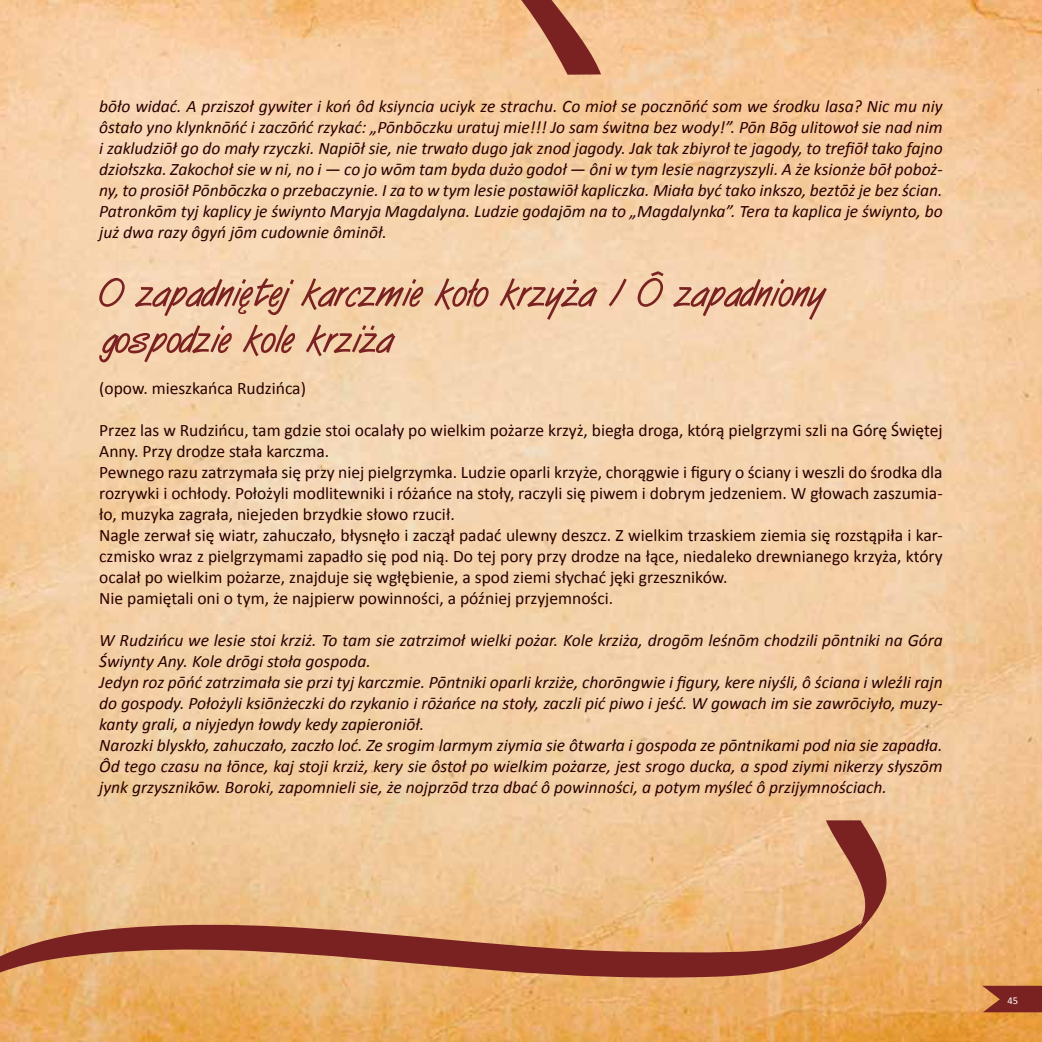
<style>
.page{position:relative;width:1042px;height:1042px;background:#fff}
.page>*{position:absolute;margin:0;border:0;box-sizing:border-box;transform-origin:0 0}
.t1{font:italic 17.5px/21px "Calibri";color:#2a0000;text-align:justify}
.t2{font:17.5px/21px "Calibri";color:#2a0000}
.t3{font:10.5px "Calibri";color:#fff}
.s1{font-style:normal}
</style>
<div class="page">
<img style="left:1px;top:0;width:1041px;height:1042px">
<svg style="left:982px;top:986px;width:60px;height:26px;background:#8a362a"></svg>
<img style="left:0;top:0;width:1px;height:1042px">
<svg style="left:99px;top:271px;width:728px;height:91px;background:#e5be9e"></svg>
<svg style="left:0;top:820px;width:888px;height:222px;background:#dfa871"></svg>
<svg style="left:378px;top:0;width:223px;height:75px;background:#e3ad82"></svg>
<p class="t1" style="left:99px;top:95px;width:845px">bōło widać. A prziszoł gywiter i koń ôd ksiyncia uciyk ze strachu. Co mioł se pocznōńć som we środku lasa? Nic mu niy ôstało yno klynknōńć i zaczōńć rzykać: „Pōnbōczku uratuj mie!!! Jo sam świtna bez wody!”. Pōn Bōg ulitowoł sie nad nim i zakludziōł go do mały rzyczki. Napiōł sie, nie trwało dugo jak znod jagody. Jak tak zbiyroł te jagody, to trefiōł tako fajno dziołszka. Zakochoł sie w ni, no i <span class="s1">—</span> co jo wōm tam byda dużo godoł <span class="s1">—</span> ôni w tym lesie nagrzyszyli. A że ksionże bōł poboż&shy;ny, to prosiōł Pōnbōczka o przebaczynie. I za to w tym lesie postawiōł kapliczka. Miała być tako inkszo, beztōż je bez ścian.<br>Patronkōm tyj kaplicy je świynto Maryja Magdalyna. Ludzie godajōm na to „Magdalynka”. Tera ta kaplica je świynto, bo już dwa razy ôgyń jōm cudownie ôminōł.</p>
<p class="t2" style="left:99px;top:377px;width:208px">(opow. mieszkańca Rudzińca)</p>
<p class="t2" style="left:99px;top:419px;width:845px">Przez las w Rudzińcu, tam gdzie stoi ocalały po wielkim pożarze krzyż, biegła droga, którą pielgrzymi szli na Górę Świętej Anny. Przy drodze stała karczma.<br>Pewnego razu zatrzymała się przy niej pielgrzymka. Ludzie oparli krzyże, chorągwie i figury o ściany i weszli do środka dla rozrywki i ochłody. Położyli modlitewniki i różańce na stoły, raczyli się piwem i dobrym jedzeniem. W głowach zaszumia&shy;ło, muzyka zagrała, niejeden brzydkie słowo rzucił.<br>Nagle zerwał się wiatr, zahuczało, błysnęło i zaczął padać ulewny deszcz. Z wielkim trzaskiem ziemia się rozstąpiła i kar&shy;czmisko wraz z pielgrzymami zapadło się pod nią. Do tej pory przy drodze na łące, niedaleko drewnianego krzyża, który ocalał po wielkim pożarze, znajduje się wgłębienie, a spod ziemi słychać jęki grzeszników.<br>Nie pamiętali oni o tym, że najpierw powinności, a później przyjemności.</p>
<p class="t1" style="left:99px;top:629px;width:845px;text-align:left">W Rudzińcu we lesie stoi krziż. To tam sie zatrzimoł wielki pożar. Kole krziża, drogōm leśnōm chodzili pōntniki na Góra Świynty Any. Kole drōgi stoła gospoda.<br>Jedyn roz pōńć zatrzimała sie przi tyj karczmie. Pōntniki oparli krziże, chorōngwie i figury, kere niyśli, ô ściana i wleźli rajn do gospody. Położyli ksiōnżeczki do rzykanio i rōżańce na stoły, zaczli pić piwo i jeść. W gowach im sie zawrōciyło, muzy&shy;kanty grali, a niyjedyn łowdy kedy zapieroniōł.<br>Narozki blyskło, zahuczało, zaczło loć. Ze srogim larmym ziymia sie ôtwarła i gospoda ze pōntnikami pod nia sie zapadła.<br>Ôd tego czasu na łōnce, kaj stoji krziż, kery sie ôstoł po wielkim pożarze, jest srogo ducka, a spod ziymi nikerzy słyszōm jynk grzysznikōw. Boroki, zapomnieli sie, że nojprzōd trza dbać ô powinności, a potym myśleć ô przijymnościach.</p>
<p class="t3" style="left:1007px;top:994px;width:12px">45</p>
</div>
